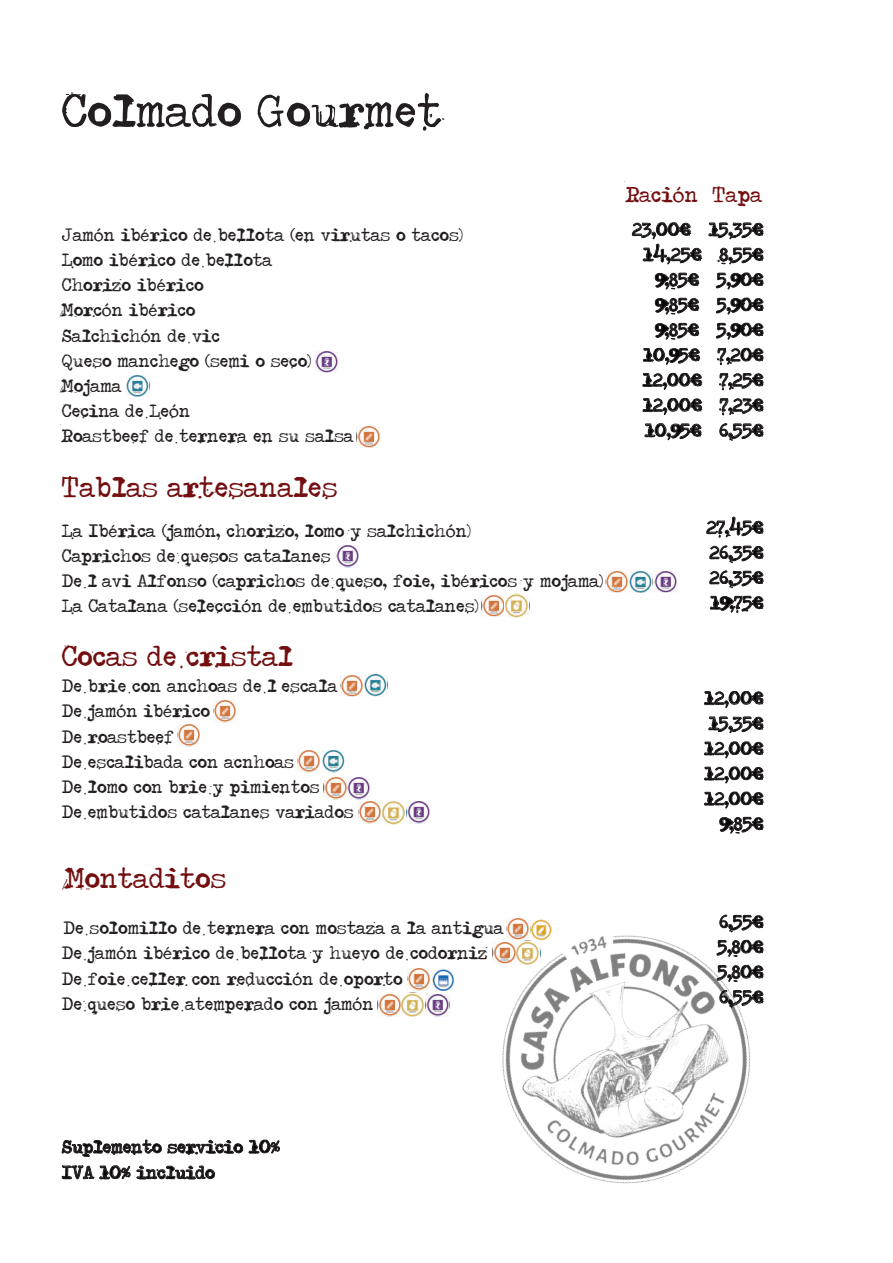
<style>
.page{position:relative;width:893px;height:1263px;background:#fff}
.page>*{position:absolute;margin:0;border:0;box-sizing:border-box;transform-origin:0 0}
.t1{font:55.35px "Type Ra";color:#231f20}
.t2{font:34.05px "Type Ra";color:#730f10}
.t3{font:25.5px "Type Ra";color:#730f10}
.t4{font:21.3px/25.2px "Type Ra";color:#231f20}
.t5{font:21.3px/25px "Type Ra";color:#040503;text-align:right}
</style>
<div class="page">
<svg style="left:62px;top:1139px;width:181px;height:18px"></svg>
<svg style="left:249px;top:1140px;width:31px;height:14px"></svg>
<svg style="left:62px;top:1165px;width:153px;height:14px"></svg>
<svg style="left:704px;top:691px;width:60px;height:17px"></svg>
<svg style="left:708px;top:716px;width:56px;height:17px"></svg>
<svg style="left:704px;top:741px;width:60px;height:17px"></svg>
<svg style="left:704px;top:766px;width:60px;height:17px"></svg>
<svg style="left:704px;top:792px;width:60px;height:16px"></svg>
<svg style="left:719px;top:817px;width:45px;height:17px"></svg>
<svg style="left:706px;top:517px;width:58px;height:21px"></svg>
<svg style="left:709px;top:545px;width:55px;height:18px"></svg>
<svg style="left:709px;top:570px;width:55px;height:18px"></svg>
<svg style="left:710px;top:596px;width:54px;height:17px"></svg>
<svg style="left:632px;top:222px;width:132px;height:42px"></svg>
<svg style="left:655px;top:273px;width:45px;height:16px"></svg>
<svg style="left:716px;top:273px;width:48px;height:16px"></svg>
<svg style="left:655px;top:298px;width:45px;height:17px"></svg>
<svg style="left:716px;top:298px;width:48px;height:17px"></svg>
<svg style="left:655px;top:323px;width:45px;height:17px"></svg>
<svg style="left:716px;top:323px;width:48px;height:17px"></svg>
<svg style="left:643px;top:348px;width:58px;height:17px"></svg>
<svg style="left:717px;top:348px;width:47px;height:17px"></svg>
<svg style="left:642px;top:373px;width:61px;height:17px"></svg>
<svg style="left:719px;top:373px;width:45px;height:17px"></svg>
<svg style="left:643px;top:398px;width:60px;height:17px"></svg>
<svg style="left:719px;top:398px;width:45px;height:17px"></svg>
<svg style="left:645px;top:423px;width:57px;height:17px"></svg>
<svg style="left:719px;top:423px;width:45px;height:18px"></svg>
<img style="left:416px;top:914px;width:348px;height:270px">
<img style="left:316px;top:351px;width:22px;height:22px">
<img style="left:127px;top:375px;width:22px;height:22px">
<img style="left:357px;top:426px;width:22px;height:22px">
<img style="left:336px;top:546px;width:23px;height:21px">
<img style="left:606px;top:571px;width:22px;height:22px">
<img style="left:630px;top:571px;width:22px;height:22px">
<img style="left:654px;top:571px;width:22px;height:22px">
<img style="left:482px;top:594px;width:47px;height:23px">
<img style="left:341px;top:675px;width:22px;height:22px">
<img style="left:365px;top:675px;width:22px;height:22px">
<img style="left:214px;top:701px;width:22px;height:21px">
<img style="left:177px;top:725px;width:22px;height:21px">
<img style="left:298px;top:751px;width:22px;height:22px">
<img style="left:322px;top:751px;width:23px;height:22px">
<img style="left:324px;top:777px;width:22px;height:22px">
<img style="left:348px;top:777px;width:22px;height:22px">
<img style="left:358px;top:802px;width:22px;height:22px">
<img style="left:383px;top:800px;width:23px;height:24px">
<img style="left:408px;top:802px;width:22px;height:22px">
<img style="left:506px;top:918px;width:22px;height:22px">
<img style="left:531px;top:919px;width:21px;height:21px">
<img style="left:493px;top:942px;width:22px;height:22px">
<img style="left:517px;top:941px;width:23px;height:23px">
<img style="left:408px;top:968px;width:22px;height:22px">
<img style="left:433px;top:969px;width:21px;height:21px">
<img style="left:378px;top:994px;width:22px;height:22px">
<img style="left:402px;top:993px;width:23px;height:24px">
<img style="left:427px;top:995px;width:22px;height:21px">
<h1 class="t1" style="left:62px;top:78px;width:382px">Colmado Gourmet</h1>
<p class="t4" style="left:62px;top:221px;width:404px">Jamón ibérico de bellota (en virutas o tacos)<br>Lomo ibérico de bellota<br>Chorizo ibérico<br>Morcón ibérico<br>Salchichón de vic<br>Queso manchego (semi o seco)<br>Mojama<br>Cecina de León<br>Roastbeef de ternera en su salsa</p>
<h2 class="t2" style="left:62px;top:467px;width:277px">Tablas artesanales</h2>
<p class="t4" style="left:62px;top:517px;width:544px">La Ibérica (jamón, chorizo, lomo y salchichón)<br>Caprichos de quesos catalanes<br>De l’avi Alfonso (caprichos de queso, foie, ibéricos y mojama)<br>La Catalana (selección de embutidos catalanes)</p>
<h2 class="t2" style="left:62px;top:636px;width:233px">Cocas de cristal</h2>
<p class="t4" style="left:62px;top:672px;width:293px">De brie con anchoas de l’escala<br>De jamón ibérico<br>De roastbeef<br>De escalibada con acnhoas<br>De lomo con brie y pimientos<br>De embutidos catalanes variados</p>
<h2 class="t2" style="left:66px;top:858px;width:162px">Montaditos</h2>
<p class="t4" style="left:62px;top:914px;width:443px">De solomillo de ternera con mostaza a la antigua De jamón ibérico de bellota y huevo de codorniz De foie celler con reducción de oporto<br>De queso brie atemperado con jamón</p>
<p class="t3" style="left:626px;top:179px;width:138px">Ración Tapa</p>
<p class="t5" style="left:632px;top:216px;width:133px">23,00€ 15,35€<br>14,25€ 8,55€<br>9,85€ 5,90€<br>9,85€ 5,90€<br>9,85€ 5,90€<br>10,95€ 7,20€<br>12,00€ 7,25€<br>12,00€ 7,23€<br>10,95€ 6,55€</p>
<p class="t5" style="left:707px;top:514px;width:59px;text-align:justify">27,45€ 26,35€ 26,35€ 19,75€</p>
<p class="t5" style="left:705px;top:685px;width:61px">12,00€<br>15,35€<br>12,00€<br>12,00€<br>12,00€<br>9,85€</p>
<p class="t5" style="left:718px;top:908px;width:48px;text-align:justify">6,55€ 5,80€ 5,80€ 6,55€</p>
<p class="t5" style="left:62px;top:1133px;width:220px;line-height:25.7px;text-align:left">Suplemento servicio 10%<br>IVA 10% incluido</p>
</div>
